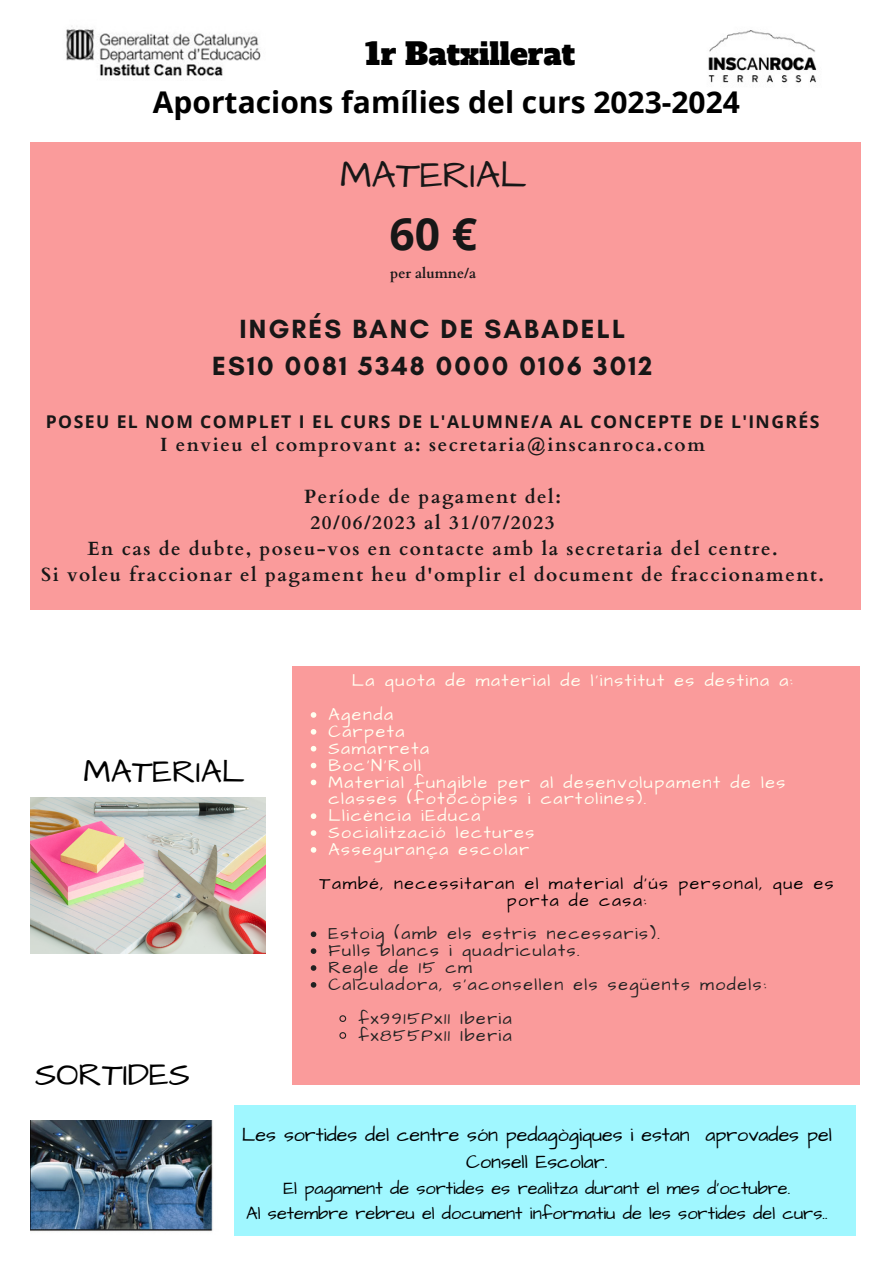
<style>
.page{position:relative;width:893px;height:1264px;background:#fff}
.page>*{position:absolute;margin:0;border:0;box-sizing:border-box;transform-origin:0 0}
.t1{font:700 44.4px "Open Sans";color:#171717}
.t2{font:38.25px "Architects Daughter";color:#171717}
.t3{font:33px "Architects Daughter";color:#000}
.t4{font:700 30px "Open Sans";color:#000}
.t5{font:29.7px "Alfa Slab One";color:#000}
.t6{font:700 26.85px "Glacial Indifference";letter-spacing:.08em;color:#171717}
.t7{font:19.65px/27px "Architects Daughter";color:#000;text-align:center}
.t8{font:700 19.05px "Cardo";letter-spacing:.08em;color:#171717}
.t9{font:18.15px "Architects Daughter";color:#000}
.t10{font:17.7px/16.8px "Architects Daughter";letter-spacing:.09em;color:#fffff0}
.t11{font:17.7px "Architects Daughter";letter-spacing:.09em;color:#222}
.t12{font:17.7px/16.8px "Architects Daughter";letter-spacing:.09em;color:#000;text-align:center}
.t13{font:700 17.55px "Open Sans";letter-spacing:.08em;color:#171717}
.t14{font:700 14.4px "Cardo";color:#171717}
</style>
<div class="page">
<div style="left:293px;top:666px;width:567px;height:418px;background:#fa9b9b"></div>
<div style="left:234px;top:1105px;width:621px;height:130px;background:#a0f7ff"></div>
<img style="left:66px;top:26px;width:751px;height:57px">
<img style="left:30px;top:797px;width:235px;height:156px">
<img style="left:30px;top:1120px;width:183px;height:112px">
<svg style="left:311px;top:712px;width:5px;height:5px"></svg>
<svg style="left:311px;top:729px;width:5px;height:5px"></svg>
<svg style="left:311px;top:746px;width:5px;height:5px"></svg>
<svg style="left:311px;top:762px;width:5px;height:6px"></svg>
<svg style="left:311px;top:779px;width:5px;height:6px"></svg>
<svg style="left:311px;top:813px;width:5px;height:6px"></svg>
<svg style="left:311px;top:830px;width:5px;height:5px"></svg>
<svg style="left:311px;top:847px;width:5px;height:5px"></svg>
<svg style="left:311px;top:931px;width:5px;height:6px"></svg>
<svg style="left:311px;top:948px;width:5px;height:5px"></svg>
<svg style="left:311px;top:965px;width:5px;height:5px"></svg>
<svg style="left:311px;top:982px;width:5px;height:5px"></svg>
<svg style="left:339px;top:1015px;width:8px;height:7px"></svg>
<svg style="left:339px;top:1032px;width:8px;height:7px"></svg>
<div style="left:30px;top:143px;width:830px;height:466px;background:#fa9b9b"></div>
<p class="t5" style="left:365px;top:34px;width:212px">1r Batxillerat</p>
<p class="t4" style="left:153px;top:81px;width:588px">Aportacions famílies del curs 2023-2024</p>
<p class="t2" style="left:340px;top:149px;width:188px">MATERIAL</p>
<p class="t1" style="left:389px;top:202px;width:89px">60 €</p>
<p class="t14" style="left:390px;top:264px;width:88px">per alumne/a</p>
<p class="t6" style="left:239px;top:312px;width:387px">INGRÉS BANC DE SABADELL</p>
<p class="t6" style="left:212px;top:349px;width:441px">ES10 0081 5348 0000 0106 3012</p>
<p class="t13" style="left:46px;top:409px;width:775px">POSEU EL NOM COMPLET I EL CURS DE L'ALUMNE/A AL CONCEPTE DE L'INGRÉS</p>
<p class="t8" style="left:160px;top:432px;width:546px">I envieu el comprovant a: secretaria@inscanroca.com</p>
<p class="t8" style="left:304px;top:484px;width:258px">Període de pagament del:</p>
<p class="t8" style="left:310px;top:510px;width:246px">20/06/2023 al 31/07/2023</p>
<p class="t8" style="left:87px;top:536px;width:691px">En cas de dubte, poseu-vos en contacte amb la secretaria del centre.</p>
<p class="t8" style="left:41px;top:561px;width:784px">Si voleu fraccionar el pagament heu d'omplir el document de fraccionament.</p>
<p class="t3" style="left:83px;top:749px;width:163px">MATERIAL</p>
<p class="t3" style="left:35px;top:1052px;width:156px">SORTIDES</p>
<p class="t10" style="left:352px;top:672px;width:442px">La quota de material de l'institut es destina a:</p>
<p class="t10" style="left:328px;top:706px;width:66px">Agenda</p>
<p class="t10" style="left:328px;top:723px;width:78px">Carpeta</p>
<p class="t10" style="left:328px;top:740px;width:102px">Samarreta</p>
<p class="t10" style="left:328px;top:757px;width:94px">Boc'N'Roll</p>
<p class="t10" style="left:328px;top:774px;width:458px">Material fungible per al desenvolupament de les classes (fotocòpies i cartolines).</p>
<p class="t10" style="left:328px;top:807px;width:153px">Llicència iEduca</p>
<p class="t10" style="left:328px;top:824px;width:207px">Socialització lectures</p>
<p class="t10" style="left:328px;top:841px;width:202px">Assegurança escolar</p>
<p class="t12" style="left:319px;top:875px;width:515px">També, necessitaran el material d’ús personal, que es porta de casa:</p>
<p class="t11" style="left:328px;top:921px;width:333px">Estoig (amb els estris necessaris).</p>
<p class="t11" style="left:328px;top:938px;width:253px">Fulls blancs i quadriculats.</p>
<p class="t11" style="left:328px;top:955px;width:145px">Regle de 15 cm</p>
<p class="t11" style="left:328px;top:972px;width:439px">Calculadora, s'aconsellen els següents models:</p>
<p class="t11" style="left:358px;top:1006px;width:155px">fx9915Px11 Iberia</p>
<p class="t11" style="left:358px;top:1023px;width:155px">fx855Px11 Iberia</p>
<p class="t7" style="left:242px;top:1122px;width:591px">Les sortides del centre són pedagògiques i estan aprovades pel<br>Consell Escolar.</p>
<p class="t9" style="left:283px;top:1176px;width:508px">El pagament de sortides es realitza durant el mes d'octubre.</p>
<p class="t9" style="left:246px;top:1201px;width:583px">Al setembre rebreu el document informatiu de les sortides del curs..</p>
</div>
